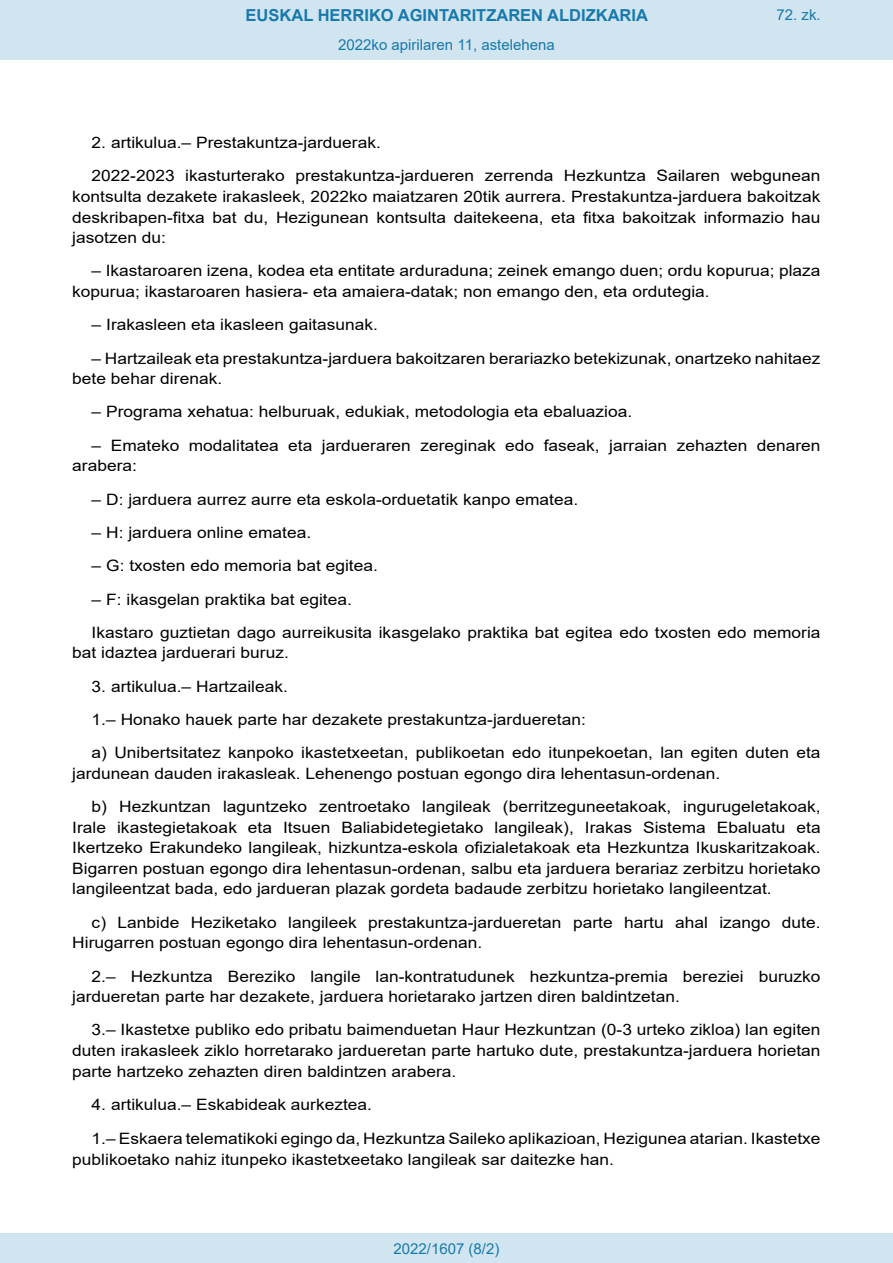
<style>
.page{position:relative;width:893px;height:1263px;background:#fff}
.page>*{position:absolute;margin:0;border:0;box-sizing:border-box;transform-origin:0 0}
.t1{font:700 16.5px "Arial";color:#1879ad}
.BOPVDetalle{font:15.6px/20.5px "Arial";color:#000;scale:1.11 1}
.Paginacion_Centro{font:15px "Arial";color:#1879ad}
</style>
<div class="page">
<div style="left:0;top:0;width:893px;height:60px;background:#d0e5f0"></div>
<div style="left:0;top:1233px;width:893px;height:30px;background:#d0e5f0"></div>
<p class="t1" style="left:246px;top:3px;width:404px">EUSKAL HERRIKO AGINTARITZAREN ALDIZKARIA</p>
<p class="Paginacion_Centro" style="left:338px;top:35px;width:218px">2022ko apirilaren 11, astelehena</p>
<p class="Paginacion_Centro" style="left:776px;top:5px;width:46px">72. zk.</p>
<p class="BOPVDetalle" style="left:92px;top:132px;width:262px">2. artikulua.– Prestakuntza-jarduerak.</p>
<p class="BOPVDetalle" style="left:72px;top:166px;width:676px;text-align:justify;text-indent:19px">2022-2023 ikasturterako prestakuntza-jardueren zerrenda Hezkuntza Sailaren webgunean kontsulta dezakete irakasleek, 2022ko maiatzaren 20tik aurrera. Prestakuntza-jarduera bakoitzak deskribapen-fitxa bat du, Hezigunean kontsulta daitekeena, eta fitxa bakoitzak informazio hau jasotzen du:</p>
<p class="BOPVDetalle" style="left:72px;top:260px;width:676px;text-indent:19px">– Ikastaroaren izena, kodea eta entitate arduraduna; zeinek emango duen; ordu kopurua; plaza kopurua; ikastaroaren hasiera- eta amaiera-datak; non emango den, eta ordutegia.</p>
<p class="BOPVDetalle" style="left:92px;top:314px;width:259px">– Irakasleen eta ikasleen gaitasunak.</p>
<p class="BOPVDetalle" style="left:72px;top:348px;width:676px;text-indent:19px">– Hartzaileak eta prestakuntza-jarduera bakoitzaren berariazko betekizunak, onartzeko nahitaez bete behar direnak.</p>
<p class="BOPVDetalle" style="left:92px;top:402px;width:489px">– Programa xehatua: helburuak, edukiak, metodologia eta ebaluazioa.</p>
<p class="BOPVDetalle" style="left:72px;top:435px;width:676px;text-indent:19px">– Emateko modalitatea eta jardueraren zereginak edo faseak, jarraian zehazten denaren arabera:</p>
<p class="BOPVDetalle" style="left:92px;top:489px;width:440px">– D: jarduera aurrez aurre eta eskola-orduetatik kanpo ematea.</p>
<p class="BOPVDetalle" style="left:92px;top:522px;width:199px">– H: jarduera online ematea.</p>
<p class="BOPVDetalle" style="left:92px;top:555px;width:259px">– G: txosten edo memoria bat egitea.</p>
<p class="BOPVDetalle" style="left:92px;top:589px;width:236px">– F: ikasgelan praktika bat egitea.</p>
<p class="BOPVDetalle" style="left:72px;top:622px;width:676px;text-indent:19px">Ikastaro guztietan dago aurreikusita ikasgelako praktika bat egitea edo txosten edo memoria bat idaztea jarduerari buruz.</p>
<p class="BOPVDetalle" style="left:92px;top:676px;width:178px">3. artikulua.– Hartzaileak.</p>
<p class="BOPVDetalle" style="left:92px;top:709px;width:447px">1.– Honako hauek parte har dezakete prestakuntza-jardueretan:</p>
<p class="BOPVDetalle" style="left:72px;top:742px;width:676px;text-indent:19px">a) Unibertsitatez kanpoko ikastetxeetan, publikoetan edo itunpekoetan, lan egiten duten eta jardunean dauden irakasleak. Lehenengo postuan egongo dira lehentasun-ordenan.</p>
<p class="BOPVDetalle" style="left:72px;top:796px;width:676px;text-align:justify;text-indent:19px">b) Hezkuntzan laguntzeko zentroetako langileak (berritzeguneetakoak, ingurugeletakoak, Irale ikastegietakoak eta Itsuen Baliabidetegietako langileak), Irakas Sistema Ebaluatu eta Ikertzeko Erakundeko langileak, hizkuntza-eskola ofizialetakoak eta Hezkuntza Ikuskaritzakoak.<br>Bigarren postuan egongo dira lehentasun-ordenan, salbu eta jarduera berariaz zerbitzu horietako langileentzat bada, edo jardueran plazak gordeta badaude zerbitzu horietako langileentzat.</p>
<p class="BOPVDetalle" style="left:72px;top:912px;width:676px;text-indent:19px">c) Lanbide Heziketako langileek prestakuntza-jardueretan parte hartu ahal izango dute.<br>Hirugarren postuan egongo dira lehentasun-ordenan.</p>
<p class="BOPVDetalle" style="left:72px;top:966px;width:676px;text-indent:19px">2.– Hezkuntza Bereziko langile lan-kontratudunek hezkuntza-premia bereziei buruzko jardueretan parte har dezakete, jarduera horietarako jartzen diren baldintzetan.</p>
<p class="BOPVDetalle" style="left:72px;top:1019px;width:676px;text-align:justify;text-indent:19px">3.– Ikastetxe publiko edo pribatu baimenduetan Haur Hezkuntzan (0-3 urteko zikloa) lan egiten duten irakasleek ziklo horretarako jardueretan parte hartuko dute, prestakuntza-jarduera horietan parte hartzeko zehazten diren baldintzen arabera.</p>
<p class="BOPVDetalle" style="left:92px;top:1094px;width:254px">4. artikulua.– Eskabideak aurkeztea.</p>
<p class="BOPVDetalle" style="left:72px;top:1128px;width:676px;line-height:21px;text-indent:19px">1.– Eskaera telematikoki egingo da, Hezkuntza Saileko aplikazioan, Hezigunea atarian. Ikastetxe publikoetako nahiz itunpeko ikastetxeetako langileak sar daitezke han.</p>
<p class="Paginacion_Centro" style="left:393px;top:1238px;width:107px">2022/1607 (8/2)</p>
</div>
